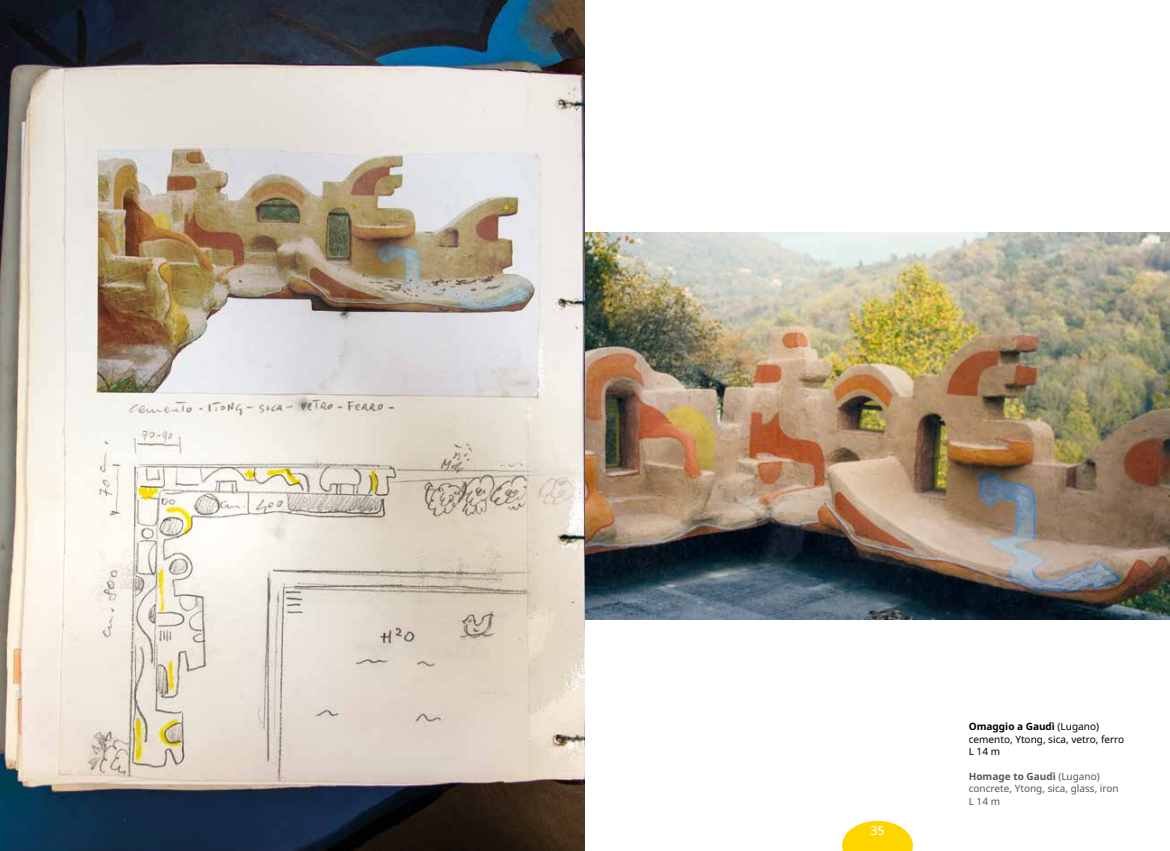
<style>
.page{position:relative;width:1170px;height:851px;background:#fff}
.page>*{position:absolute;margin:0;border:0;box-sizing:border-box;transform-origin:0 0}
.t1{font:500 12.5px "Noto Sans";color:#fff}
.t2{font:10px/12.5px "Noto Sans";color:#575756}
.t3{font:10px/12.5px "Noto Sans";color:#000}
.s1{font-weight:700}
</style>
<div class="page">
<svg style="left:842px;top:820px;width:70px;height:30px"></svg>
<img style="left:585px;top:232px;width:584px;height:387px">
<img style="left:0;top:0;width:584px;height:850px">
<p class="t1" style="left:870px;top:821px;width:16px">35</p>
<p class="t3" style="left:968px;top:720px;width:157px"><span class="s1">Omaggio a Gaudì</span> (Lugano) cemento, Ytong, sica, vetro, ferro<br>L 14 m</p>
<p class="t2" style="left:968px;top:770px;width:151px"><span class="s1">Homage to Gaudì</span> (Lugano) concrete, Ytong, sica, glass, iron<br>L 14 m</p>
</div>
